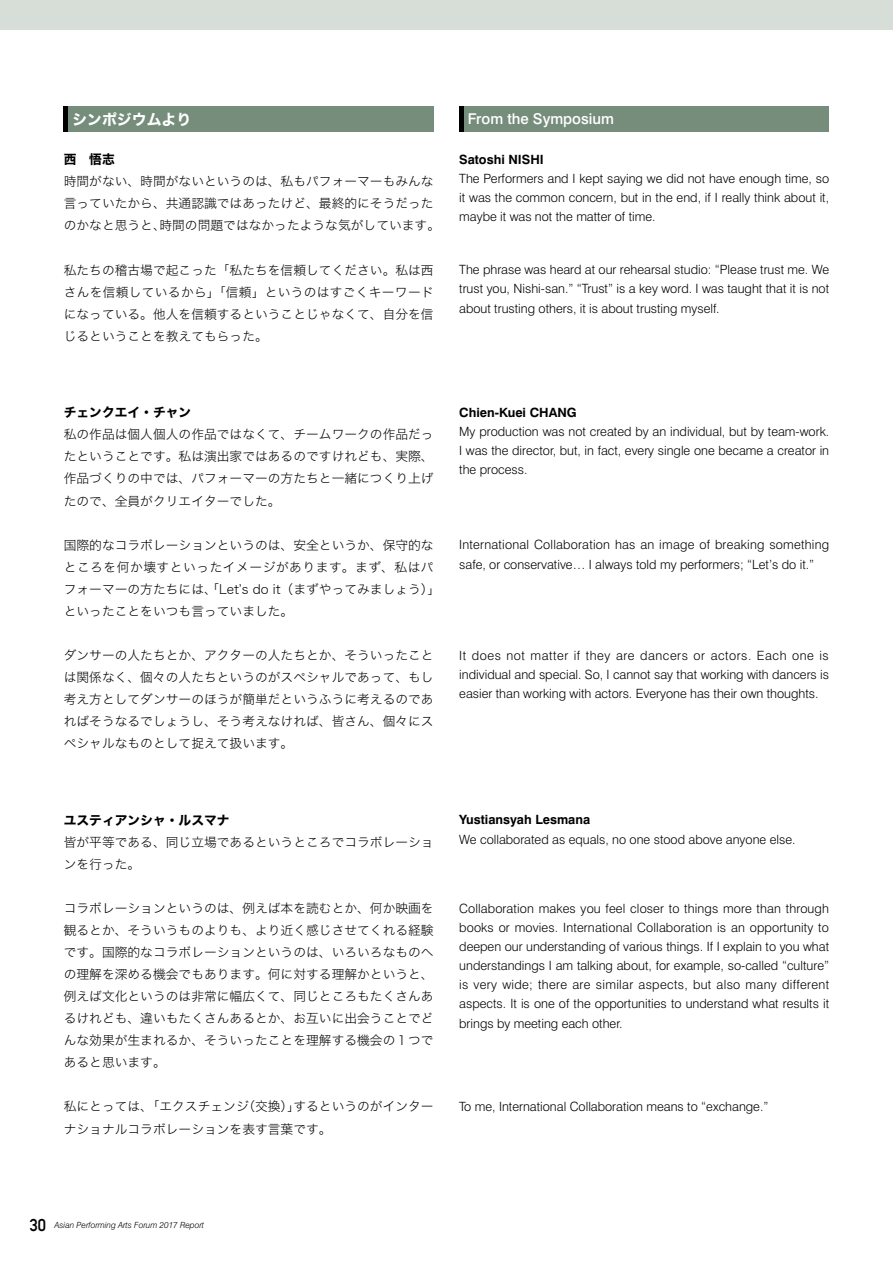
<style>
.page{position:relative;width:893px;height:1263px;background:#fff}
.page>*{position:absolute;margin:0;border:0;box-sizing:border-box;transform-origin:0 0}
.t1{font:500 14.85px "Swiss 721 BT";color:#fff}
.t2{font:14.85px "Hira Kaku Std N W7";color:#fff}
.t3{font:300 12.75px/19.2px "Swiss 721 BT";color:#000}
.t4{font:12.75px/22px "Hira Kaku Std N W2";color:#000}
.t5{font:italic 300 8.55px "Swiss 721 BT";color:#000}
.s1{font-family:"Hira Kaku Std N W7"}
.s2{font-weight:700}
.s3{font-family:"Alte DIN1451 Mittelschrift";font-weight:400;font-style:normal;font-size:16.95px}
</style>
<div class="page">
<div style="left:0;top:0;width:893px;height:30px;background:#d6ded7"></div>
<div style="left:459px;top:106px;width:370px;height:26px;background:#758d7a"></div>
<hr style="left:459px;top:106px;width:4px;height:26px;background:#000">
<div style="left:64px;top:106px;width:370px;height:26px;background:#758d7a"></div>
<hr style="left:64px;top:106px;width:4px;height:26px;background:#000">
<p class="t2" style="left:72px;top:108px;width:121px">シンポジウムより</p>
<p class="t1" style="left:468px;top:110px;width:148px">From the Symposium</p>
<p class="t4" style="left:64px;top:148px;width:378px"><span class="s1">西　悟志<br></span>時間がない、時間がないというのは、私もパフォーマーもみんな言っていたから、共通認識ではあったけど、最終的にそうだったのかなと思うと、時間の問題ではなかったような気がしています。</p>
<p class="t4" style="left:64px;top:258px;width:371px;text-align:justify">私たちの稽古場で起こった「私たちを信頼してください。私は西さんを信頼しているから」「信頼」というのはすごくキーワードになっている。他人を信頼するということじゃなくて、自分を信じるということを教えてもらった。</p>
<p class="t3" style="left:459px;top:150px;width:371px"><span class="s2">Satoshi NISHI<br></span>The Performers and I kept saying we did not have enough time, so it was the common concern, but in the end, if I really think about it, maybe it was not the matter of time.</p>
<p class="t3" style="left:459px;top:260px;width:371px;text-align:justify">The phrase was heard at our rehearsal studio: “Please trust me. We trust you, Nishi-san.” “Trust” is a key word. I was taught that it is not about trusting others, it is about trusting myself.</p>
<p class="t4" style="left:64px;top:401px;width:371px"><span class="s1">チェンクエイ・チャン<br></span>私の作品は個人個人の作品ではなくて、チームワークの作品だったということです。私は演出家ではあるのですけれども、実際、作品づくりの中では、パフォーマーの方たちと一緒につくり上げたので、全員がクリエイターでした。</p>
<p class="t4" style="left:64px;top:533px;width:378px">国際的なコラボレーションというのは、安全というか、保守的なところを何か壊すといったイメージがあります。まず、私はパフォーマーの方たちには、「Let’s do it（まずやってみましょう）」といったことをいつも言っていました。</p>
<p class="t4" style="left:64px;top:644px;width:371px;text-align:justify">ダンサーの人たちとか、アクターの人たちとか、そういったことは関係なく、個々の人たちというのがスペシャルであって、もし考え方としてダンサーのほうが簡単だというふうに考えるのであればそうなるでしょうし、そう考えなければ、皆さん、個々にスペシャルなものとして捉えて扱います。</p>
<p class="t3" style="left:459px;top:403px;width:371px"><span class="s2">Chien-Kuei CHANG<br></span>My production was not created by an individual, but by team-work.<br>I was the director, but, in fact, every single one became a creator in the process.</p>
<p class="t3" style="left:459px;top:535px;width:371px">International Collaboration has an image of breaking something safe, or conservative… I always told my performers; “Let’s do it.”</p>
<p class="t3" style="left:459px;top:645px;width:371px;text-align:justify">It does not matter if they are dancers or actors. Each one is individual and special. So, I cannot say that working with dancers is easier than working with actors. Everyone has their own thoughts.</p>
<p class="t4" style="left:64px;top:808px;width:371px"><span class="s1">ユスティアンシャ・ルスマナ<br></span>皆が平等である、同じ立場であるというところでコラボレーションを行った。</p>
<p class="t4" style="left:64px;top:897px;width:371px;text-align:justify">コラボレーションというのは、例えば本を読むとか、何か映画を観るとか、そういうものよりも、より近く感じさせてくれる経験です。国際的なコラボレーションというのは、いろいろなものへの理解を深める機会でもあります。何に対する理解かというと、例えば文化というのは非常に幅広くて、同じところもたくさんあるけれども、違いもたくさんあるとか、お互いに出会うことでどんな効果が生まれるか、そういったことを理解する機会の１つであると思います。</p>
<p class="t4" style="left:64px;top:1095px;width:371px">私にとっては、「エクスチェンジ（交換）」するというのがインターナショナルコラボレーションを表す言葉です。</p>
<p class="t3" style="left:459px;top:810px;width:338px"><span class="s2">Yustiansyah Lesmana<br></span>We collaborated as equals, no one stood above anyone else.</p>
<p class="t3" style="left:459px;top:898px;width:372px;text-align:justify">Collaboration makes you feel closer to things more than through books or movies. International Collaboration is an opportunity to deepen our understanding of various things. If I explain to you what understandings I am talking about, for example, so-called “culture” is very wide; there are similar aspects, but also many different aspects. It is one of the opportunities to understand what results it brings by meeting each other.</p>
<p class="t3" style="left:459px;top:1097px;width:311px">To me, International Collaboration means to “exchange.”</p>
<p class="t5" style="left:30px;top:1219px;width:176px"><span class="s3">30</span> Asian Performing Arts Forum 2017 Report</p>
</div>
